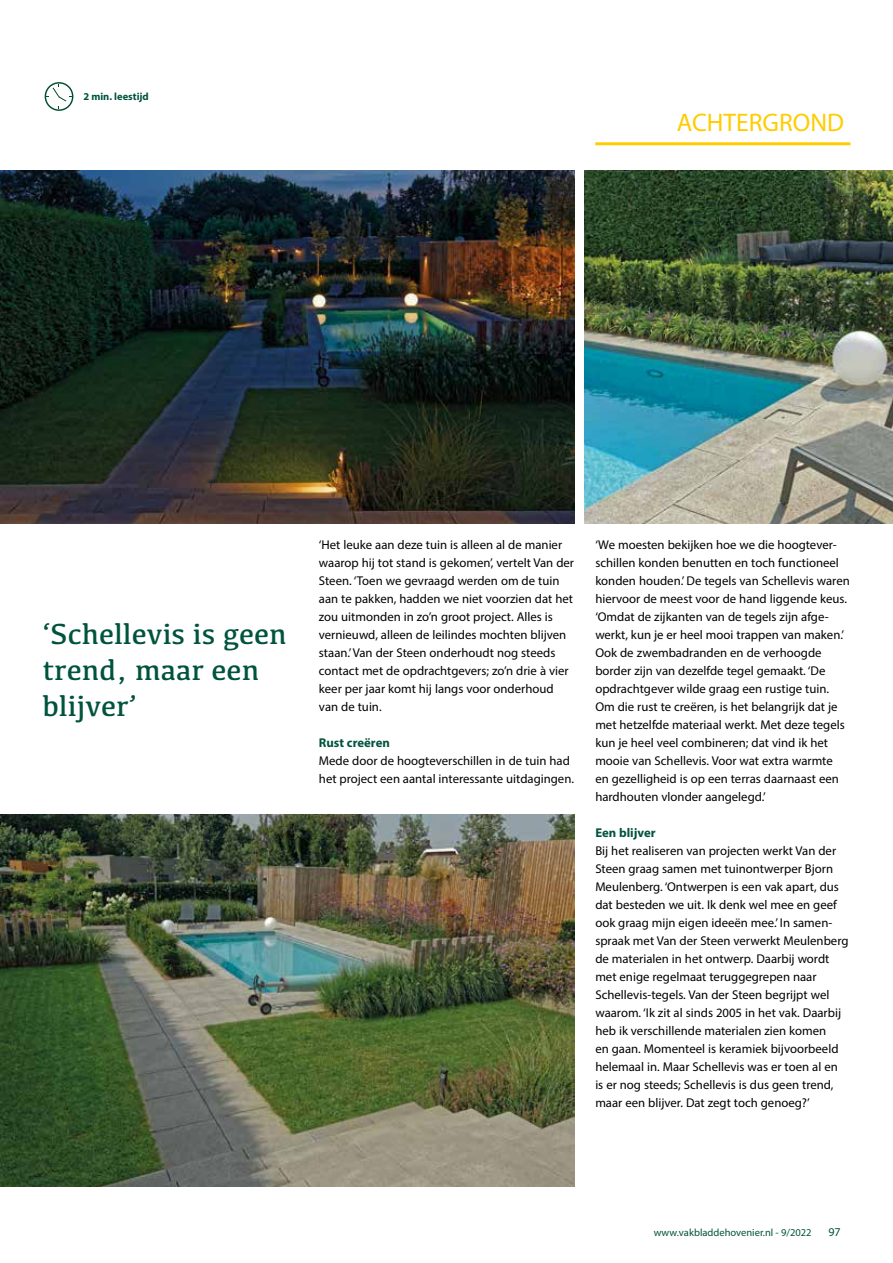
<style>
.page{position:relative;width:893px;height:1263px;background:#fff}
.page>*{position:absolute;margin:0;border:0;box-sizing:border-box;transform-origin:0 0}
.t1{font:30px/36px "Kefa";color:#00533d}
.t2{font:25.5px "Myriad Pro";color:#fc0}
.t3{font:12.75px/18px "Myriad Pro";color:#000}
.t4{font:700 12.75px "Myriad Pro";color:#00533d}
.t5{font:12px "Myriad Pro";color:#00533d}
.t6{font:10.5px "Myriad Pro";color:#00533d}
.t7{font:700 10.5px "Myriad Pro";color:#00533d}
</style>
<div class="page">
<hr style="left:595px;top:142px;width:255px;height:3px;background:#fc0">
<svg style="left:45px;top:82px;width:28px;height:29px"></svg>
<img style="left:585px;top:170px;width:308px;height:354px">
<img style="left:0;top:814px;width:574px;height:372px">
<img style="left:0;top:170px;width:574px;height:354px">
<p class="t7" style="left:83px;top:90px;width:67px">2 min. leestijd</p>
<h2 class="t2" style="left:677px;top:107px;width:169px">ACHTERGROND</h2>
<h1 class="t1" style="left:43px;top:615px;width:246px">‘Schellevis is geen trend, maar een blijver’</h1>
<p class="t3" style="left:319px;top:536px;width:257px">‘Het leuke aan deze tuin is alleen al de manier waarop hij tot stand is gekomen’, vertelt Van der Steen. ‘Toen we gevraagd werden om de tuin aan te pakken, hadden we niet voorzien dat het zou uitmonden in zo’n groot project. Alles is vernieuwd, alleen de leilindes mochten blijven staan.’ Van der Steen onderhoudt nog steeds contact met de opdrachtgevers; zo’n drie à vier keer per jaar komt hij langs voor onderhoud van de tuin.</p>
<p class="t4" style="left:319px;top:734px;width:72px">Rust creëren</p>
<p class="t3" style="left:319px;top:752px;width:257px">Mede door de hoogteverschillen in de tuin had het project een aantal interessante uitdagingen.</p>
<p class="t3" style="left:595px;top:536px;width:256px">‘We moesten bekijken hoe we die hoogtever&shy;schillen konden benutten en toch functioneel konden houden.’ De tegels van Schellevis waren hiervoor de meest voor de hand liggende keus. ‘Omdat de zijkanten van de tegels zijn afge&shy;werkt, kun je er heel mooi trappen van maken.’ Ook de zwembadranden en de verhoogde border zijn van dezelfde tegel gemaakt. ‘De opdrachtgever wilde graag een rustige tuin.<br>Om die rust te creëren, is het belangrijk dat je met hetzelfde materiaal werkt. Met deze tegels kun je heel veel combineren; dat vind ik het mooie van Schellevis. Voor wat extra warmte<br>en gezelligheid is op een terras daarnaast een hardhouten vlonder aangelegd.’</p>
<p class="t4" style="left:595px;top:824px;width:62px">Een blijver</p>
<p class="t3" style="left:595px;top:842px;width:255px">Bij het realiseren van projecten werkt Van der Steen graag samen met tuinontwerper Bjorn Meulenberg. ‘Ontwerpen is een vak apart, dus dat besteden we uit. Ik denk wel mee en geef ook graag mijn eigen ideeën mee.’ In samen&shy;spraak met Van der Steen verwerkt Meulenberg de materialen in het ontwerp. Daarbij wordt met enige regelmaat teruggegrepen naar Schellevis-tegels. Van der Steen begrijpt wel waarom. ‘Ik zit al sinds 2005 in het vak. Daarbij heb ik verschillende materialen zien komen<br>en gaan. Momenteel is keramiek bijvoorbeeld helemaal in. Maar Schellevis was er toen al en is er nog steeds; Schellevis is dus geen trend, maar een blijver. Dat zegt toch genoeg?’</p>
<p class="t6" style="left:654px;top:1226px;width:159px">www.vakbladdehovenier.nl - 9/2022</p>
<p class="t5" style="left:828px;top:1224px;width:14px">97</p>
</div>
